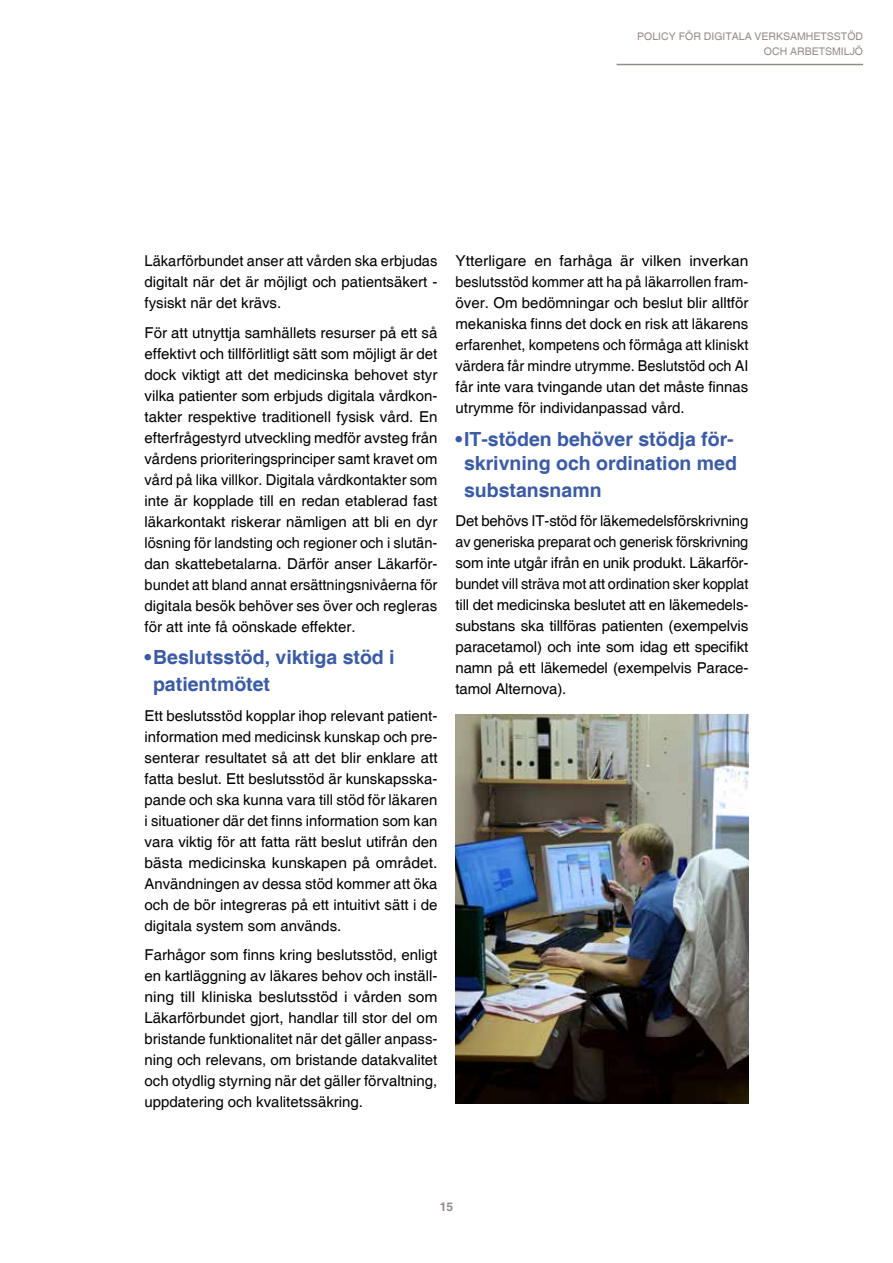
<style>
.page{position:relative;width:893px;height:1263px;background:#fff}
.page>*{position:absolute;margin:0;border:0;box-sizing:border-box;transform-origin:0 0}
.t1{font:700 19.5px/27px "Helvetica";color:#3a5ba7}
.t2{font:15px/21px "Helvetica";color:#000;text-align:justify}
.t3{font:15px/21px "Helvetica";color:#000;text-align:justify;scale:1.04 1}
.t4{font:700 12px "Helvetica";color:#958b87}
.t5{font:10.5px/15px "Helvetica";color:#958b87;text-align:right}
</style>
<div class="page">
<img style="left:455px;top:714px;width:293px;height:389px">
<hr style="left:617px;top:64px;width:246px;height:1px;background:#958b87">
<p class="t5" style="left:637px;top:29px;width:227px">POLICY FÖR DIGITALA VERKSAMHETSSTÖD<br>OCH ARBETSMILJÖ</p>
<p class="t2" style="left:145px;top:251px;width:294px">Läkarförbundet anser att vården ska erbjudas digitalt när det är möjligt och patientsäkert - fysiskt när det krävs.</p>
<p class="t2" style="left:145px;top:322px;width:294px">För att utnyttja samhällets resurser på ett så effektivt och tillförlitligt sätt som möjligt är det dock viktigt att det medicinska behovet styr vilka patienter som erbjuds digitala vårdkon&shy;takter respektive traditionell fysisk vård. En efterfrågestyrd utveckling medför avsteg från vårdens prioriteringsprinciper samt kravet om vård på lika villkor. Digitala vårdkontakter som inte är kopplade till en redan etablerad fast läkarkontakt riskerar nämligen att bli en dyr lösning för landsting och regioner och i slutän&shy;dan skattebetalarna. Därför anser Läkarför&shy;bundet att bland annat ersättningsnivåerna för digitala besök behöver ses över och regleras för att inte få oönskade effekter.</p>
<h1 class="t1" style="left:153px;top:645px;width:243px;text-indent:-9px">•Beslutsstöd, viktiga stöd i patientmötet</h1>
<p class="t2" style="left:145px;top:705px;width:294px">Ett beslutsstöd kopplar ihop relevant patient&shy;information med medicinsk kunskap och pre&shy;senterar resultatet så att det blir enklare att fatta beslut. Ett beslutsstöd är kunskapsska&shy;pande och ska kunna vara till stöd för läkaren i situationer där det finns information som kan vara viktig för att fatta rätt beslut utifrån den bästa medicinska kunskapen på området.<br>Användningen av dessa stöd kommer att öka och de bör integreras på ett intuitivt sätt i de digitala system som används.</p>
<p class="t2" style="left:145px;top:945px;width:294px">Farhågor som finns kring beslutsstöd, enligt en kartläggning av läkares behov och inställ&shy;ning till kliniska beslutsstöd i vården som Läkarförbundet gjort, handlar till stor del om bristande funktionalitet när det gäller anpass&shy;ning och relevans, om bristande datakvalitet och otydlig styrning när det gäller förvaltning, uppdatering och kvalitetssäkring.</p>
<p class="t3" style="left:455px;top:251px;width:283px">Ytterligare en farhåga är vilken inverkan beslutsstöd kommer att ha på läkarrollen fram&shy;över. Om bedömningar och beslut blir alltför mekaniska finns det dock en risk att läkarens erfarenhet, kompetens och förmåga att kliniskt värdera får mindre utrymme. Beslutstöd och AI får inte vara tvingande utan det måste finnas utrymme för individanpassad vård.</p>
<h1 class="t1" style="left:455px;top:428px;width:283px;line-height:24px;text-align:center">•IT-stöden behöver stödja för&shy;skrivning och ordination med</h1>
<h1 class="t1" style="left:464px;top:477px;width:139px">substansnamn</h1>
<p class="t2" style="left:455px;top:511px;width:294px">Det behövs IT-stöd för läkemedelsförskrivning av generiska preparat och generisk förskrivning som inte utgår ifrån en unik produkt. Läkarför&shy;bundet vill sträva mot att ordination sker kopplat till det medicinska beslutet att en läkemedels&shy;substans ska tillföras patienten (exempelvis paracetamol) och inte som idag ett specifikt namn på ett läkemedel (exempelvis Parace&shy;tamol Alternova).</p>
<p class="t4" style="left:440px;top:1199px;width:15px">15</p>
</div>
